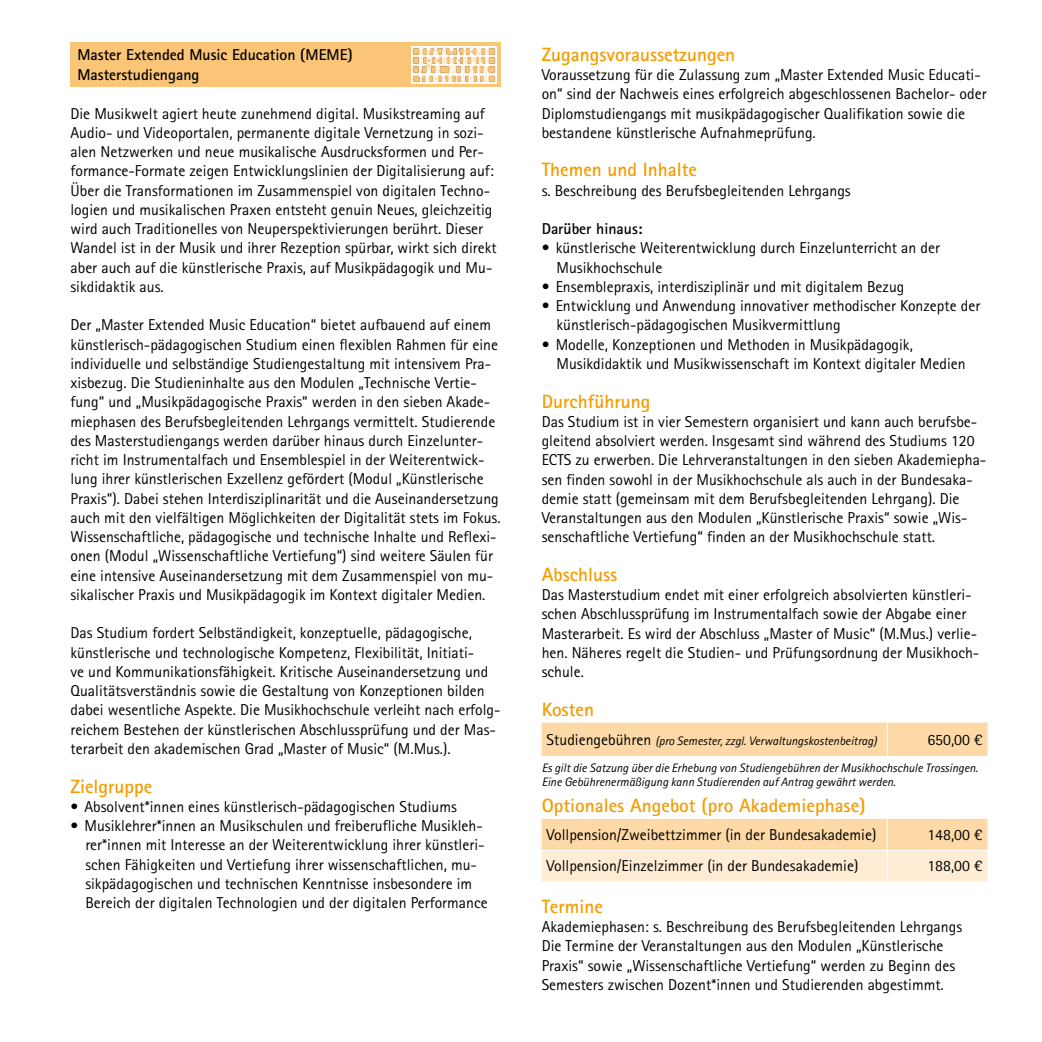
<style>
.page{position:relative;width:1042px;height:1042px;background:#fff}
.page>*{position:absolute;margin:0;border:0;box-sizing:border-box;transform-origin:0 0}
.t1{font:700 19.25px "Rotis Sans Serif Std";color:#f59c00}
.t2{font:15.75px/19.2px "Rotis Sans Serif Std";color:#000}
.t3{font:700 15.75px/19.2px "Rotis Sans Serif Std";color:#000}
.t4{font:italic 12.25px/14px "Rotis Sans Serif Std";color:#000}
.s1{font-style:normal;font-size:15.75px}
</style>
<div class="page">
<div style="left:70px;top:43px;width:431px;height:44px;background:#fbc577"></div>
<div style="left:542px;top:722px;width:445px;height:34px;background:#fdd9a7"></div>
<hr style="left:887px;top:722px;width:1px;height:34px;background:#fff">
<svg style="left:542px;top:819px;width:445px;height:62px;background:#fde2bd"></svg>
<hr style="left:887px;top:819px;width:1px;height:31px;background:#fff">
<hr style="left:887px;top:851px;width:1px;height:30px;background:#fff">
<hr style="left:542px;top:850px;width:345px;height:1px;background:#fff">
<hr style="left:887px;top:850px;width:100px;height:1px;background:#fff">
<img style="left:412px;top:47px;width:84px;height:37px">
<p class="t3" style="left:77px;top:45px;width:277px">Master Extended Music Education (MEME)<br>Masterstudiengang</p>
<p class="t2" style="left:70px;top:104px;width:428px">Die Musikwelt agiert heute zunehmend digital. Musikstreaming auf Audio- und Videoportalen, permanente digitale Vernetzung in sozi&shy;alen Netzwerken und neue musikalische Ausdrucksformen und Per&shy;formance-Formate zeigen Entwicklungslinien der Digitalisierung auf:<br>Über die Transformationen im Zusammenspiel von digitalen Techno&shy;logien und musikalischen Praxen entsteht genuin Neues, gleichzeitig wird auch Traditionelles von Neuperspektivierungen berührt. Dieser Wandel ist in der Musik und ihrer Rezeption spürbar, wirkt sich direkt aber auch auf die künstlerische Praxis, auf Musikpädagogik und Mu&shy;sikdidaktik aus.</p>
<p class="t2" style="left:70px;top:315px;width:432px">Der „Master Extended Music Education“ bietet aufbauend auf einem künstlerisch-pädagogischen Studium einen flexiblen Rahmen für eine individuelle und selbständige Studiengestaltung mit intensivem Pra&shy;xisbezug. Die Studieninhalte aus den Modulen „Technische Vertie&shy;fung“ und „Musikpädagogische Praxis“ werden in den sieben Akade&shy;miephasen des Berufsbegleitenden Lehrgangs vermittelt. Studierende des Masterstudiengangs werden darüber hinaus durch Einzelunter&shy;richt im Instrumentalfach und Ensemblespiel in der Weiterentwick&shy;lung ihrer künstlerischen Exzellenz gefördert (Modul „Künstlerische Praxis“). Dabei stehen Interdisziplinarität und die Auseinandersetzung auch mit den vielfältigen Möglichkeiten der Digitalität stets im Fokus.<br>Wissenschaftliche, pädagogische und technische Inhalte und Reflexi&shy;onen (Modul „Wissenschaftliche Vertiefung“) sind weitere Säulen für eine intensive Auseinandersetzung mit dem Zusammenspiel von mu&shy;sikalischer Praxis und Musikpädagogik im Kontext digitaler Medien.</p>
<p class="t2" style="left:70px;top:623px;width:432px">Das Studium fordert Selbständigkeit, konzeptuelle, pädagogische, künstlerische und technologische Kompetenz, Flexibilität, Initiati-<br>ve und Kommunikationsfähigkeit. Kritische Auseinandersetzung und Qualitätsverständnis sowie die Gestaltung von Konzeptionen bilden dabei wesentliche Aspekte. Die Musikhochschule verleiht nach erfolg&shy;reichem Bestehen der künstlerischen Abschlussprüfung und der Mas&shy;terarbeit den akademischen Grad „Master of Music“ (M.Mus.).</p>
<p class="t1" style="left:70px;top:774px;width:83px">Zielgruppe</p>
<p class="t2" style="left:70px;top:797px;width:388px">• Absolvent*innen eines künstlerisch-pädagogischen Studiums</p>
<p class="t2" style="left:85px;top:816px;width:404px;text-indent:-15px">• Musiklehrer*innen an Musikschulen und freiberufliche Musikleh&shy;rer*innen mit Interesse an der Weiterentwicklung ihrer künstleri&shy;schen Fähigkeiten und Vertiefung ihrer wissenschaftlichen, mu&shy;sikpädagogischen und technischen Kenntnisse insbesondere im Bereich der digitalen Technologien und der digitalen Performance</p>
<p class="t1" style="left:542px;top:42px;width:195px">Zugangsvoraussetzungen</p>
<p class="t2" style="left:542px;top:65px;width:446px">Voraussetzung für die Zulassung zum „Master Extended Music Educati&shy;on“ sind der Nachweis eines erfolgreich abgeschlossenen Bachelor- oder Diplomstudiengangs mit musikpädagogischer Qualifikation sowie die bestandene künstlerische Aufnahmeprüfung.</p>
<p class="t1" style="left:542px;top:158px;width:157px">Themen und Inhalte</p>
<p class="t2" style="left:542px;top:181px;width:311px">s. Beschreibung des Berufsbegleitenden Lehrgangs</p>
<p class="t3" style="left:542px;top:219px;width:102px">Darüber hinaus:</p>
<p class="t2" style="left:556px;top:238px;width:385px;text-indent:-15px">• künstlerische Weiterentwicklung durch Einzelunterricht an der<br>Musikhochschule</p>
<p class="t2" style="left:542px;top:277px;width:364px">• Ensemblepraxis, interdisziplinär und mit digitalem Bezug</p>
<p class="t2" style="left:556px;top:296px;width:425px;text-indent:-15px">• Entwicklung und Anwendung innovativer methodischer Konzepte der künstlerisch-pädagogischen Musikvermittlung</p>
<p class="t2" style="left:556px;top:335px;width:411px;text-indent:-15px">• Modelle, Konzeptionen und Methoden in Musikpädagogik,<br>Musikdidaktik und Musikwissenschaft im Kontext digitaler Medien</p>
<p class="t1" style="left:542px;top:389px;width:110px">Durchführung</p>
<p class="t2" style="left:542px;top:412px;width:446px">Das Studium ist in vier Semestern organisiert und kann auch berufsbe&shy;gleitend absolviert werden. Insgesamt sind während des Studiums 120<br>ECTS zu erwerben. Die Lehrveranstaltungen in den sieben Akademiepha&shy;sen finden sowohl in der Musikhochschule als auch in der Bundesaka&shy;demie statt (gemeinsam mit dem Berufsbegleitenden Lehrgang). Die Veranstaltungen aus den Modulen „Künstlerische Praxis“ sowie „Wis&shy;senschaftliche Vertiefung“ finden an der Musikhochschule statt.</p>
<p class="t1" style="left:542px;top:562px;width:77px">Abschluss</p>
<p class="t2" style="left:542px;top:585px;width:439px">Das Masterstudium endet mit einer erfolgreich absolvierten künstleri&shy;schen Abschlussprüfung im Instrumentalfach sowie der Abgabe einer Masterarbeit. Es wird der Abschluss „Master of Music“ (M.Mus.) verlie&shy;hen. Näheres regelt die Studien- und Prüfungsordnung der Musikhoch&shy;schule.</p>
<p class="t1" style="left:542px;top:697px;width:54px">Kosten</p>
<p class="t4" style="left:546px;top:734px;width:332px"><span class="s1">Studiengebühren</span> (pro Semester, zzgl. Verwaltungskostenbeitrag)</p>
<p class="t2" style="left:927px;top:729px;width:57px">650,00 €</p>
<p class="t4" style="left:542px;top:761px;width:438px">Es gilt die Satzung über die Erhebung von Studiengebühren der Musikhochschule Trossingen.<br>Eine Gebührenermäßigung kann Studierenden auf Antrag gewährt werden.</p>
<p class="t1" style="left:542px;top:793px;width:325px">Optionales Angebot (pro Akademiephase)</p>
<p class="t2" style="left:546px;top:825px;width:331px">Vollpension/Zweibettzimmer (in der Bundesakademie)</p>
<p class="t2" style="left:927px;top:825px;width:57px">148,00 €</p>
<p class="t2" style="left:546px;top:856px;width:313px">Vollpension/Einzelzimmer (in der Bundesakademie)</p>
<p class="t2" style="left:927px;top:856px;width:57px">188,00 €</p>
<p class="t1" style="left:542px;top:894px;width:63px">Termine</p>
<p class="t2" style="left:542px;top:917px;width:422px">Akademiephasen: s. Beschreibung des Berufsbegleitenden Lehrgangs Die Termine der Veranstaltungen aus den Modulen „Künstlerische Praxis“ sowie „Wissenschaftliche Vertiefung“ werden zu Beginn des Semesters zwischen Dozent*innen und Studierenden abgestimmt.</p>
</div>
